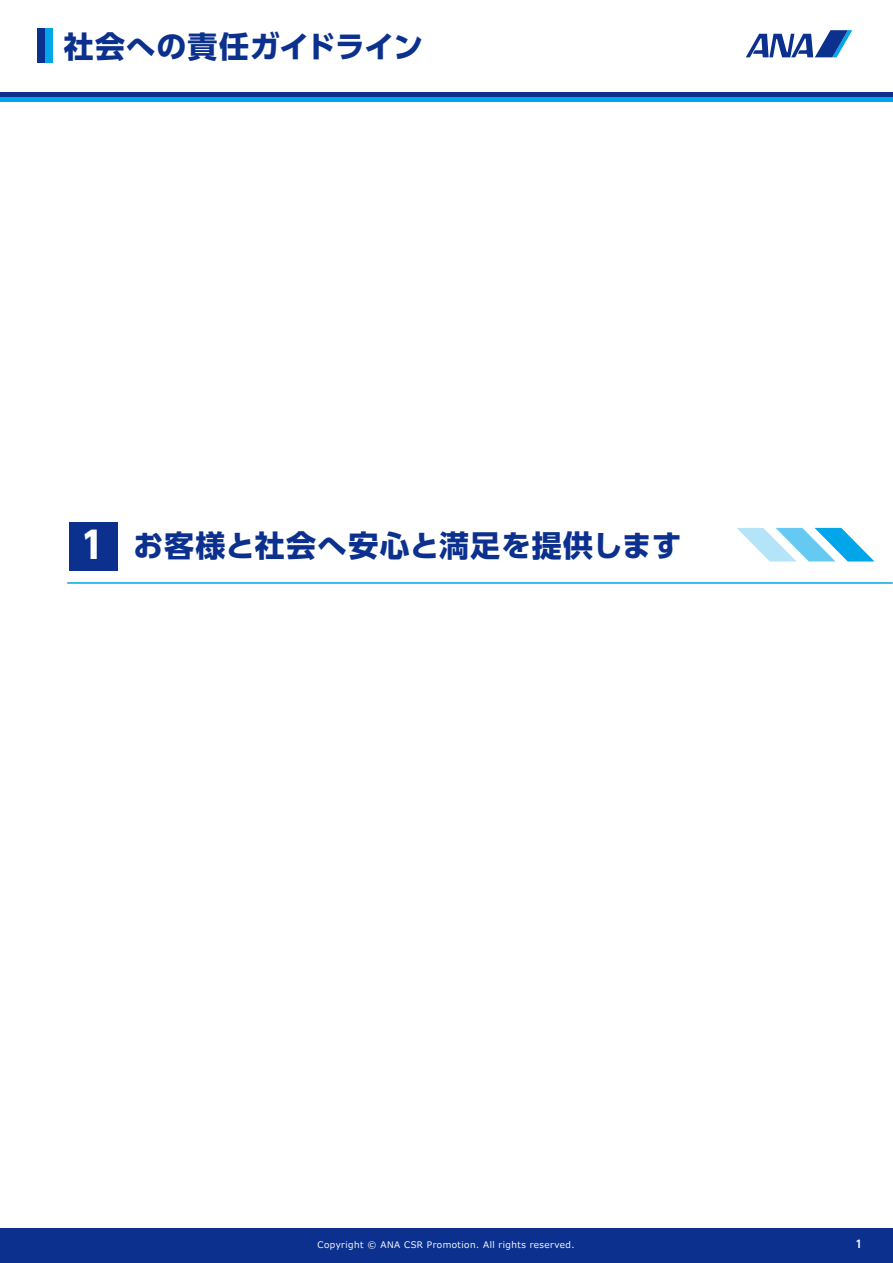
<style>
.page{position:relative;width:893px;height:1263px;background:#fff}
.page>*{position:absolute;margin:0;border:0;box-sizing:border-box;transform-origin:0 0}
.t1{font:700 30px "UD Shin Go Pro";letter-spacing:.025em;color:#0b308e}
.t2{font:700 10.5px "UD Shin Go Pro De";color:#fff}
.t3{font:9px "Meiryo";letter-spacing:.05em;color:#fff}
.s1{font-size:36.6px;color:#fff}
</style>
<div class="page">
<svg style="left:746px;top:30px;width:106px;height:27px"></svg>
<div style="left:0;top:1229px;width:893px;height:34px;background:#0b308e"></div>
<div style="left:0;top:92px;width:893px;height:5px;background:#0b308e"></div>
<hr style="left:0;top:97px;width:893px;height:4px;background:#00a6e9">
<div style="left:38px;top:28px;width:7px;height:35px;background:#0b308e"></div>
<div style="left:45px;top:28px;width:7px;height:35px;background:#00a6e9"></div>
<div style="left:69px;top:522px;width:49px;height:48px;background:#0b308e"></div>
<hr style="left:68px;top:582px;width:824px;height:2px;background:#00a6e9">
<svg style="left:737px;top:528px;width:137px;height:33px"></svg>
<h1 class="t1" style="left:64px;top:22px;width:361px">社会への責任ガイドライン</h1>
<h1 class="t1" style="left:81px;top:521px;width:602px"><span class="s1">1</span> お客様と社会へ安心と満足を提供します</h1>
<p class="t3" style="left:318px;top:1241px;width:259px">Copyright © ANA CSR Promotion. All rights reserved.</p>
<p class="t2" style="left:855px;top:1235px;width:8px">1</p>
</div>
